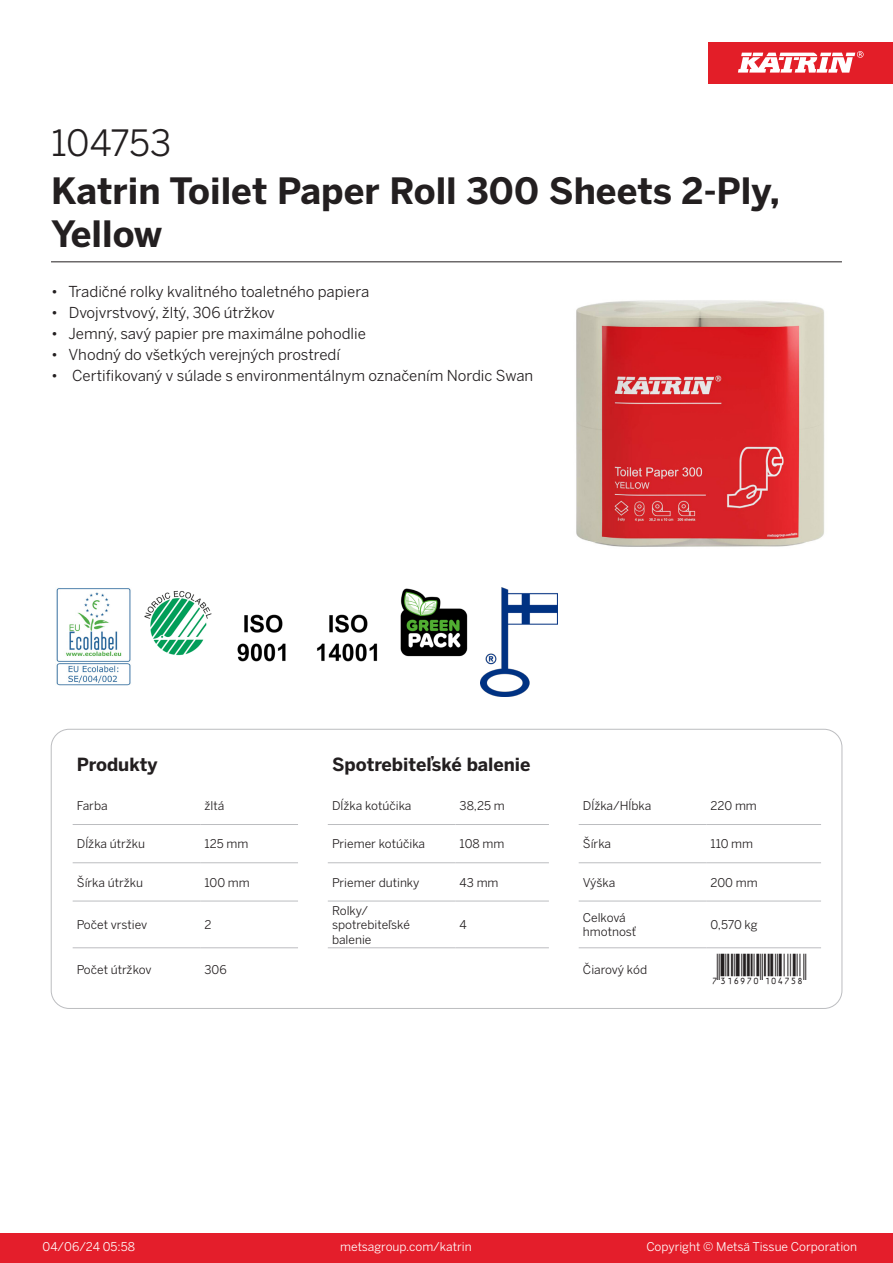
<style>
.page{position:relative;width:893px;height:1263px;background:#fff}
.page>*{position:absolute;margin:0;border:0;box-sizing:border-box;transform-origin:0 0}
.Product_Name{font:700 36px/43.2px "Benton Sans";color:#231f20}
.External_material_co{font:36px "Benton Sans";letter-spacing:-.01em;color:#231f20}
.T_EAN{font:30px "Viisas EAN Matala";color:#231f20}
.T_TableHeader{font:700 18px "Benton Sans";color:#231f20}
.MarketingBullets{font:15px "Benton Sans";color:#231f20}
.T_TableBody{font:12px/14.4px "Benton Sans";color:#231f20}
.t1{font:12px "Benton Sans";color:#fff}
</style>
<div class="page">
<div style="left:0;top:1233px;width:893px;height:30px;background:#e41e2b"></div>
<div style="left:708px;top:43px;width:185px;height:41px;background:#e31e28"></div>
<svg style="left:738px;top:51px;width:126px;height:22px"></svg>
<hr style="left:73px;top:824px;width:127px;height:1px;background:#bcbdc0">
<hr style="left:200px;top:824px;width:98px;height:1px;background:#bcbdc0">
<hr style="left:328px;top:824px;width:127px;height:1px;background:#bcbdc0">
<hr style="left:455px;top:824px;width:94px;height:1px;background:#bcbdc0">
<hr style="left:579px;top:824px;width:127px;height:1px;background:#bcbdc0">
<hr style="left:706px;top:824px;width:115px;height:1px;background:#bcbdc0">
<hr style="left:73px;top:862px;width:127px;height:1px;background:#bcbdc0">
<hr style="left:200px;top:862px;width:98px;height:1px;background:#bcbdc0">
<hr style="left:328px;top:862px;width:127px;height:1px;background:#bcbdc0">
<hr style="left:455px;top:862px;width:94px;height:1px;background:#bcbdc0">
<hr style="left:579px;top:862px;width:127px;height:1px;background:#bcbdc0">
<hr style="left:706px;top:862px;width:115px;height:1px;background:#bcbdc0">
<hr style="left:73px;top:901px;width:127px;height:1px;background:#bcbdc0">
<hr style="left:200px;top:901px;width:98px;height:1px;background:#bcbdc0">
<hr style="left:328px;top:901px;width:127px;height:1px;background:#bcbdc0">
<hr style="left:455px;top:901px;width:94px;height:1px;background:#bcbdc0">
<hr style="left:579px;top:901px;width:127px;height:1px;background:#bcbdc0">
<hr style="left:706px;top:901px;width:115px;height:1px;background:#bcbdc0">
<hr style="left:73px;top:947px;width:127px;height:1px;background:#bcbdc0">
<hr style="left:200px;top:947px;width:98px;height:1px;background:#bcbdc0">
<hr style="left:328px;top:947px;width:127px;height:1px;background:#bcbdc0">
<hr style="left:455px;top:947px;width:94px;height:1px;background:#bcbdc0">
<hr style="left:579px;top:947px;width:127px;height:1px;background:#bcbdc0">
<hr style="left:706px;top:947px;width:115px;height:1px;background:#bcbdc0">
<img style="left:576px;top:300px;width:249px;height:247px">
<img style="left:56px;top:588px;width:75px;height:98px">
<img style="left:144px;top:590px;width:68px;height:66px">
<img style="left:237px;top:614px;width:49px;height:48px">
<img style="left:317px;top:614px;width:61px;height:48px">
<img style="left:400px;top:588px;width:68px;height:69px">
<img style="left:480px;top:587px;width:77px;height:110px">
<hr style="left:51px;top:261px;width:791px;height:1px;background:#231f20">
<p class="External_material_co" style="left:51px;top:121px;width:122px">104753</p>
<p class="Product_Name" style="left:51px;top:170px;width:730px">Katrin Toilet Paper Roll 300 Sheets 2-Ply,<br>Yellow</p>
<p class="MarketingBullets" style="left:51px;top:282px;width:320px">• Tradičné rolky kvalitného toaletného papiera</p>
<p class="MarketingBullets" style="left:51px;top:303px;width:225px">• Dvojvrstvový, žltý, 306 útržkov</p>
<p class="MarketingBullets" style="left:51px;top:324px;width:316px">• Jemný, savý papier pre maximálne pohodlie</p>
<p class="MarketingBullets" style="left:51px;top:345px;width:291px">• Vhodný do všetkých verejných prostredí</p>
<p class="MarketingBullets" style="left:51px;top:366px;width:484px">• Certifikovaný v súlade s environmentálnym označením Nordic Swan</p>
<p class="T_TableHeader" style="left:77px;top:753px;width:82px">Produkty</p>
<p class="T_TableHeader" style="left:332px;top:753px;width:200px">Spotrebiteľské balenie</p>
<p class="T_TableBody" style="left:77px;top:798px;width:32px">Farba</p>
<p class="T_TableBody" style="left:204px;top:798px;width:21px">žltá</p>
<p class="T_TableBody" style="left:332px;top:798px;width:81px">Dĺžka kotúčika</p>
<p class="T_TableBody" style="left:460px;top:798px;width:47px">38,25 m</p>
<p class="T_TableBody" style="left:583px;top:798px;width:70px">Dĺžka/Hĺbka</p>
<p class="T_TableBody" style="left:710px;top:798px;width:48px">220 mm</p>
<p class="T_TableBody" style="left:77px;top:837px;width:70px">Dĺžka útržku</p>
<p class="T_TableBody" style="left:204px;top:837px;width:45px">125 mm</p>
<p class="T_TableBody" style="left:332px;top:837px;width:95px">Priemer kotúčika</p>
<p class="T_TableBody" style="left:460px;top:837px;width:46px">108 mm</p>
<p class="T_TableBody" style="left:583px;top:837px;width:30px">Šírka</p>
<p class="T_TableBody" style="left:710px;top:837px;width:44px">110 mm</p>
<p class="T_TableBody" style="left:77px;top:875px;width:68px">Šírka útržku</p>
<p class="T_TableBody" style="left:204px;top:875px;width:47px">100 mm</p>
<p class="T_TableBody" style="left:332px;top:875px;width:89px">Priemer dutinky</p>
<p class="T_TableBody" style="left:460px;top:875px;width:40px">43 mm</p>
<p class="T_TableBody" style="left:583px;top:875px;width:34px">Výška</p>
<p class="T_TableBody" style="left:710px;top:875px;width:49px">200 mm</p>
<p class="T_TableBody" style="left:77px;top:917px;width:72px">Počet vrstiev</p>
<p class="T_TableBody" style="left:204px;top:917px;width:9px">2</p>
<p class="T_TableBody" style="left:332px;top:903px;width:38px">Rolky/</p>
<p class="T_TableBody" style="left:332px;top:917px;width:79px">spotrebiteľské balenie</p>
<p class="T_TableBody" style="left:460px;top:917px;width:9px">4</p>
<p class="T_TableBody" style="left:583px;top:910px;width:44px">Celková</p>
<p class="T_TableBody" style="left:583px;top:925px;width:55px">hmotnosť</p>
<p class="T_TableBody" style="left:710px;top:917px;width:49px">0,570 kg</p>
<p class="T_TableBody" style="left:77px;top:962px;width:76px">Počet útržkov</p>
<p class="T_TableBody" style="left:204px;top:962px;width:24px">306</p>
<p class="T_TableBody" style="left:583px;top:962px;width:66px">Čiarový kód</p>
<p class="T_EAN" style="left:710px;top:954px;width:97px">*7316970104758*</p>
<p class="t1" style="left:43px;top:1239px;width:94px">04/06/24 05:58</p>
<p class="t1" style="left:340px;top:1239px;width:133px">metsagroup.com/katrin</p>
<p class="t1" style="left:646px;top:1239px;width:212px">Copyright © Metsä Tissue Corporation</p>
</div>
